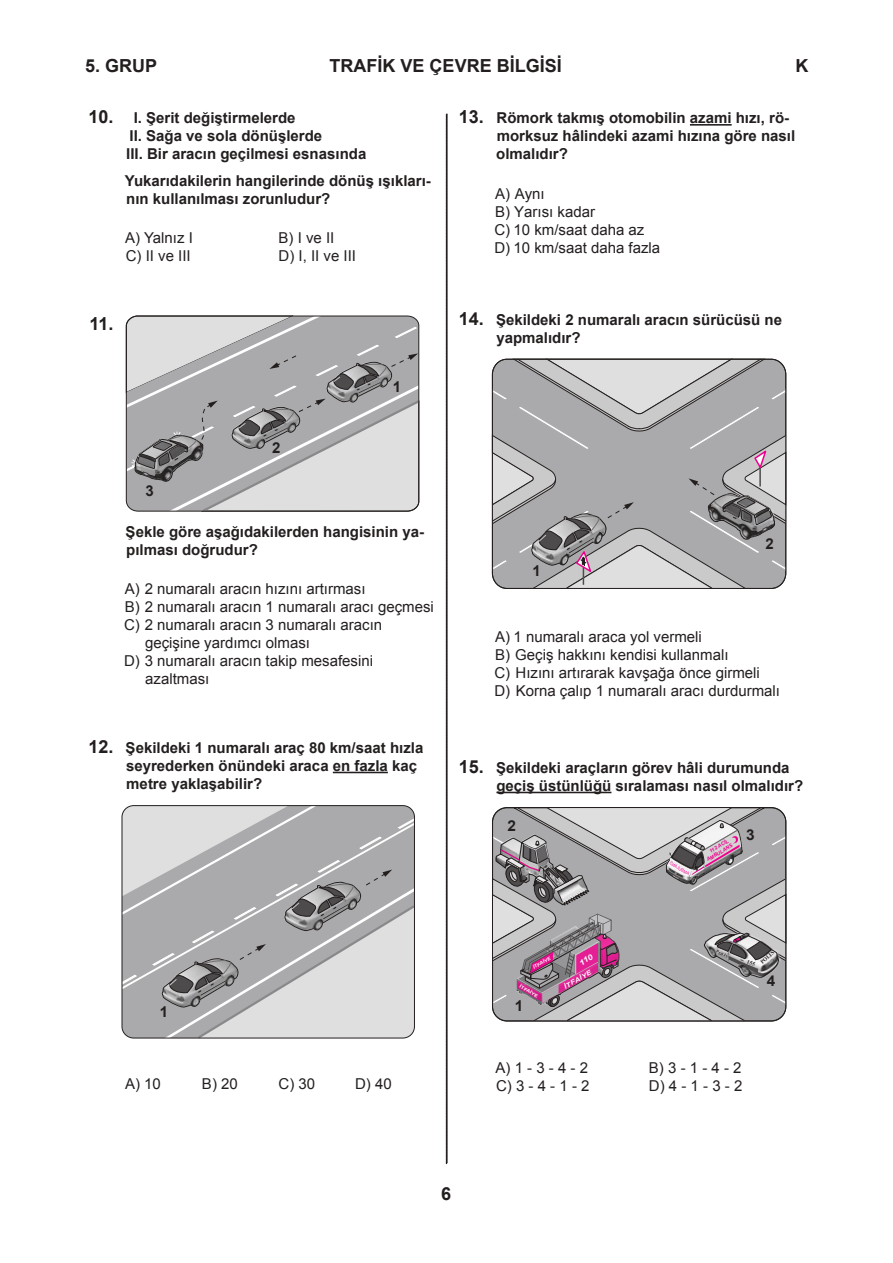
<style>
.page{position:relative;width:893px;height:1263px;background:#fff}
.page>*{position:absolute;margin:0;border:0;box-sizing:border-box;transform-origin:0 0}
.t1{font:700 18px "Arial";color:#241f1f}
.t2{font:700 15px/18px "Arial";color:#241f1f}
.t3{font:15px/18px "Arial";color:#241f1f}
.t4{font:italic 700 6.45px "Arial";color:#fff;scale:1.17 1}
.t5{font:italic 700 5.1px "Arial";color:#ee008c}
.t6{font:italic 700 4.5px "Arial";color:#fff;scale:1.17 1}
.t7{font:700 4.35px "Arial";color:#fff;scale:1.24 1}
.t8{font:700 4.2px "Times New Roman";color:#241f1f}
.s1{font-size:18px}
</style>
<div class="page">
<svg style="left:446px;top:113px;width:2px;height:1051px;background:#4e4a4a"></svg>
<hr style="left:333px;top:772px;width:55px;height:1px;background:#241f1f">
<svg style="left:126px;top:316px;width:293px;height:196px;background:#b5b4b5"></svg>
<hr style="left:690px;top:124px;width:42px;height:2px;background:#241f1f">
<hr style="left:496px;top:792px;width:115px;height:1px;background:#241f1f">
<svg style="left:121px;top:806px;width:294px;height:232px;background:#b9b8ba"></svg>
<svg style="left:492px;top:359px;width:294px;height:230px;background:#aeadaf"></svg>
<svg style="left:492px;top:807px;width:294px;height:214px;background:#aba5aa"></svg>
<p class="t1" style="left:330px;top:54px;width:234px">TRAFİK VE ÇEVRE BİLGİSİ</p>
<p class="t2" style="left:126px;top:109px;width:242px;text-indent:-38px"><span class="s1">10.</span> I. Şerit değiştirmelerde<br>II. Sağa ve sola dönüşlerde<br>III. Bir aracın geçilmesi esnasında</p>
<p class="t2" style="left:125px;top:172px;width:307px">Yukarıdakilerin hangilerinde dönüş ışıkları&shy;nın kullanılması zorunludur?</p>
<p class="t3" style="left:125px;top:229px;width:69px">A) Yalnız I</p>
<p class="t3" style="left:279px;top:229px;width:57px">B) I ve II</p>
<p class="t3" style="left:126px;top:247px;width:67px">C) II ve III</p>
<p class="t3" style="left:279px;top:247px;width:79px">D) I, II ve III</p>
<p class="t1" style="left:85px;top:54px;width:74px">5. GRUP</p>
<p class="t1" style="left:795px;top:54px;width:14px">K</p>
<p class="t2" style="left:496px;top:109px;width:300px;text-indent:-37px"><span class="s1">13.</span> Römork takmış otomobilin azami hızı, rö&shy;morksuz hâlindeki azami hızına göre nasıl olmalıdır?</p>
<p class="t3" style="left:494px;top:184px;width:167px">A) Aynı<br>B) Yarısı kadar<br>C) 10 km/saat daha az<br>D) 10 km/saat daha fazla</p>
<p class="t1" style="left:90px;top:312px;width:26px">11.</p>
<p class="t2" style="left:272px;top:439px;width:10px">2</p>
<p class="t2" style="left:393px;top:378px;width:10px">1</p>
<p class="t2" style="left:145px;top:482px;width:10px">3</p>
<p class="t2" style="left:126px;top:523px;width:300px">Şekle göre aşağıdakilerden hangisinin ya&shy;pılması doğrudur?</p>
<p class="t3" style="left:125px;top:580px;width:242px">A) 2 numaralı aracın hızını artırması</p>
<p class="t3" style="left:125px;top:598px;width:311px">B) 2 numaralı aracın 1 numaralı aracı geçmesi</p>
<p class="t3" style="left:124px;top:616px;width:260px">C) 2 numaralı aracın 3 numaralı aracın</p>
<p class="t3" style="left:145px;top:634px;width:167px">geçişine yardımcı olması</p>
<p class="t3" style="left:124px;top:652px;width:251px">D) 3 numaralı aracın takip mesafesini</p>
<p class="t3" style="left:145px;top:670px;width:66px">azaltması</p>
<p class="t2" style="left:126px;top:739px;width:299px;text-indent:-38px"><span class="s1">12.</span> Şekildeki 1 numaralı araç 80 km/saat hızla seyrederken önündeki araca en fazla kaç metre yaklaşabilir?</p>
<p class="t2" style="left:496px;top:311px;width:287px;text-indent:-37px"><span class="s1">14.</span> Şekildeki 2 numaralı aracın sürücüsü ne yapmalıdır?</p>
<p class="t2" style="left:532px;top:562px;width:10px">1</p>
<p class="t2" style="left:765px;top:535px;width:10px">2</p>
<p class="t3" style="left:494px;top:628px;width:287px">A) 1 numaralı araca yol vermeli<br>B) Geçiş hakkını kendisi kullanmalı<br>C) Hızını artırarak kavşağa önce girmeli<br>D) Korna çalıp 1 numaralı aracı durdurmalı</p>
<p class="t2" style="left:496px;top:759px;width:308px;text-indent:-37px"><span class="s1">15.</span> Şekildeki araçların görev hâli durumunda geçiş üstünlüğü sıralaması nasıl olmalıdır?</p>
<p class="t2" style="left:508px;top:817px;width:10px">2</p>
<p class="t5" style="left:708px;top:849px;width:23px;rotate:-31deg">112 ACİL</p>
<p class="t5" style="left:705px;top:857px;width:31px;rotate:-31deg">AMBULANS</p>
<p class="t2" style="left:746px;top:827px;width:10px">3</p>
<p class="t2" style="left:160px;top:1003px;width:10px">1</p>
<p class="t3" style="left:125px;top:1074px;width:37px">A) 10</p>
<p class="t3" style="left:202px;top:1074px;width:37px">B) 20</p>
<p class="t3" style="left:279px;top:1074px;width:38px">C) 30</p>
<p class="t3" style="left:355px;top:1074px;width:38px">D) 40</p>
<p class="t6" style="left:532px;top:965px;width:18px;rotate:-30deg">İTFAİYE</p>
<p class="t7" style="left:521px;top:983px;width:18px;rotate:30deg">İTFAİYE</p>
<p class="t2" style="left:515px;top:997px;width:10px">1</p>
<p class="t4" style="left:562px;top:983px;width:28px;rotate:-28deg">İTFAİYE</p>
<p class="t8" style="left:718px;top:948px;width:14px;rotate:27deg">POLİS</p>
<p class="t3" style="left:496px;top:1058px;width:94px">A) 1 - 3 - 4 - 2</p>
<p class="t3" style="left:649px;top:1058px;width:94px">B) 3 - 1 - 4 - 2</p>
<p class="t3" style="left:496px;top:1076px;width:95px">C) 3 - 4 - 1 - 2</p>
<p class="t3" style="left:649px;top:1076px;width:95px">D) 4 - 1 - 3 - 2</p>
<p class="t2" style="left:767px;top:972px;width:10px">4</p>
<p class="t1" style="left:441px;top:1181px;width:12px">6</p>
</div>
